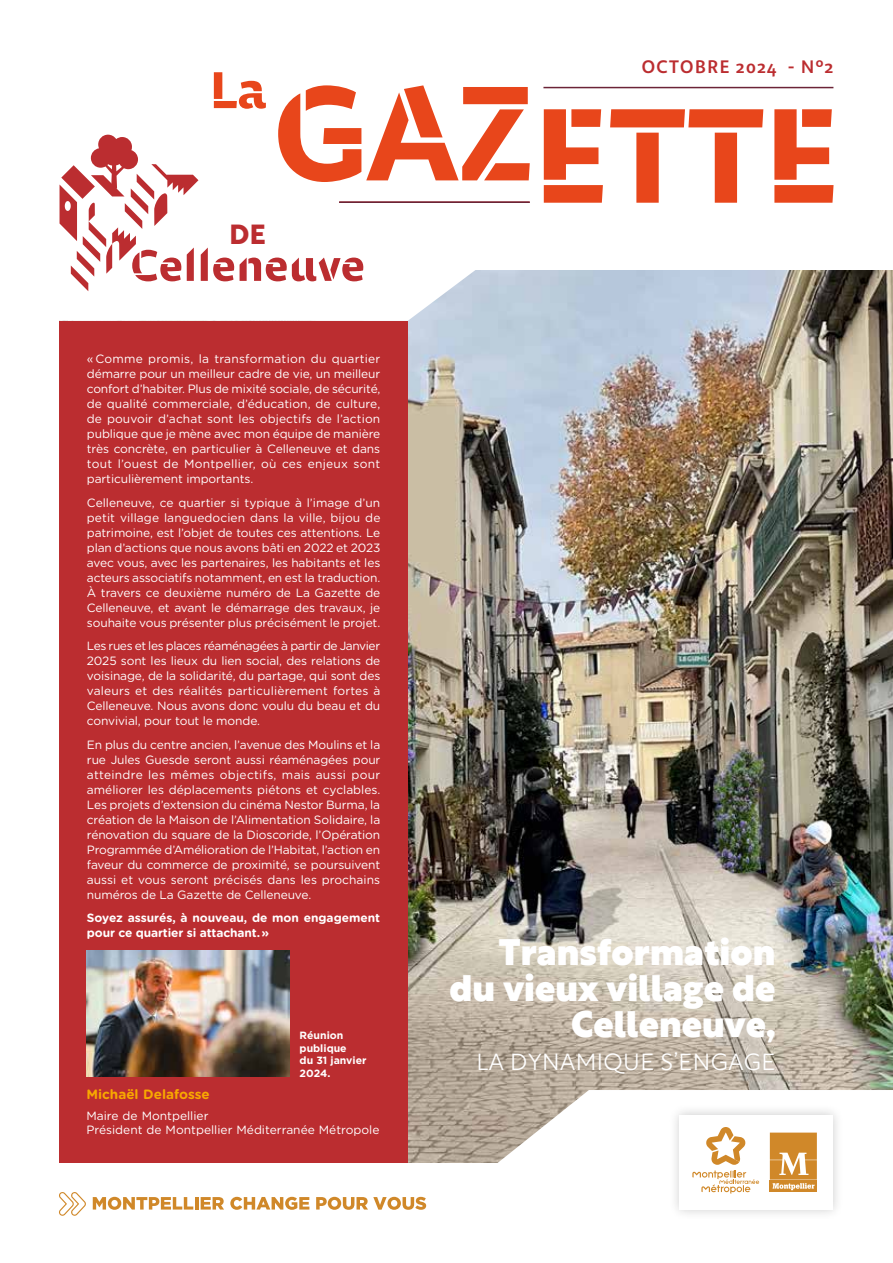
<style>
.page{position:relative;width:893px;height:1263px;background:#fff}
.page>*{position:absolute;margin:0;border:0;box-sizing:border-box;transform-origin:0 0}
.t1{font:700 133.5px "Bespoke Stencil";letter-spacing:-.02em;color:#e8461b}
.t2{font:700 51.15px "Bespoke Stencil";color:#e8461b}
.t3{font:900 36px/36px "Rustica";color:#fff;text-align:right}
.t4{font:700 27px "Rustica";color:#bb2d30}
.t5{font:300 23.25px "Rustica";letter-spacing:.02em;color:#fff}
.t6{font:500 18px "Bespoke Sans";letter-spacing:.05em;color:#bb2d30}
.t7{font:700 13.5px "Gotham Rounded";color:#f8a800}
.t8{font:12px/15px "Gotham Rounded";letter-spacing:-.01em;color:#fff;text-align:justify}
.t9{font:700 12px/15px "Gotham Rounded";letter-spacing:-.01em;color:#fff}
.t10{font:700 10.5px/12.6px "Gotham";color:#fff}
</style>
<div class="page">
<img style="left:408px;top:271px;width:485px;height:892px">
<div style="left:60px;top:321px;width:348px;height:842px;background:#bb2d30"></div>
<svg style="left:59px;top:135px;width:453px;height:186px"></svg>
<img style="left:86px;top:951px;width:204px;height:126px">
<div style="left:668px;top:1104px;width:177px;height:117px;background:#000;opacity:.2"></div>
<svg style="left:490px;top:1090px;width:403px;height:120px"></svg>
<hr style="left:339px;top:201px;width:191px;height:2px;background:#6b2437">
<hr style="left:543px;top:87px;width:290px;height:1px;background:#6b2437">
<svg style="left:93px;top:1197px;width:131px;height:13px"></svg>
<svg style="left:59px;top:1192px;width:27px;height:24px"></svg>
<svg style="left:230px;top:1197px;width:79px;height:13px"></svg>
<svg style="left:316px;top:1197px;width:110px;height:13px"></svg>
<h2 class="t2" style="left:210px;top:58px;width:59px">La</h2>
<h3 class="t4" style="left:229px;top:211px;width:38px">DE</h3>
<h3 class="t6" style="left:641px;top:55px;width:194px">OCTOBRE 2024 - N°2</h3>
<h1 class="t1" style="left:272px;top:73px;width:570px">GAZETTE</h1>
<p class="t8" style="left:87px;top:351px;width:295px">« Comme promis, la transformation du quartier démarre pour un meilleur cadre de vie, un meilleur confort d’habiter. Plus de mixité sociale, de sécurité, de qualité commerciale, d’éducation, de culture, de pouvoir d’achat sont les objectifs de l’action publique que je mène avec mon équipe de manière très concrète, en particulier à Celleneuve et dans tout l’ouest de Montpellier, où ces enjeux sont particulièrement importants.</p>
<p class="t8" style="left:87px;top:494px;width:295px">Celleneuve, ce quartier si typique à l’image d’un petit village languedocien dans la ville, bijou de patrimoine, est l’objet de toutes ces attentions. Le plan d’actions que nous avons bâti en 2022 et 2023 avec vous, avec les partenaires, les habitants et les acteurs associatifs notamment, en est la traduction.<br>À travers ce deuxième numéro de La Gazette de Celleneuve, et avant le démarrage des travaux, je souhaite vous présenter plus précisément le projet.</p>
<p class="t8" style="left:87px;top:638px;width:295px">Les rues et les places réaménagées à partir de Janvier 2025 sont les lieux du lien social, des relations de voisinage, de la solidarité, du partage, qui sont des valeurs et des réalités particulièrement fortes à Celleneuve. Nous avons donc voulu du beau et du convivial, pour tout le monde.</p>
<p class="t8" style="left:87px;top:736px;width:295px">En plus du centre ancien, l’avenue des Moulins et la rue Jules Guesde seront aussi réaménagées pour atteindre les mêmes objectifs, mais aussi pour améliorer les déplacements piétons et cyclables.<br>Les projets d’extension du cinéma Nestor Burma, la création de la Maison de l’Alimentation Solidaire, la rénovation du square de la Dioscoride, l’Opération Programmée d’Amélioration de l’Habitat, l’action en faveur du commerce de proximité, se poursuivent aussi et vous seront précisés dans les prochains numéros de La Gazette de Celleneuve.</p>
<p class="t9" style="left:87px;top:910px;width:295px">Soyez assurés, à nouveau, de mon engagement pour ce quartier si attachant. »</p>
<p class="t10" style="left:300px;top:1029px;width:68px">Réunion publique<br>du 31 janvier<br>2024.</p>
<p class="t7" style="left:86px;top:1084px;width:125px">Michaël Delafosse</p>
<p class="t8" style="left:86px;top:1108px;width:295px;line-height:13.8px">Maire de Montpellier<br>Président de Montpellier Méditerranée Métropole</p>
<h3 class="t3" style="left:450px;top:931px;width:327px">Transformation du vieux village de<br>Celleneuve,</h3>
<h3 class="t5" style="left:476px;top:1041px;width:300px">LA DYNAMIQUE S’ENGAGE</h3>
</div>
